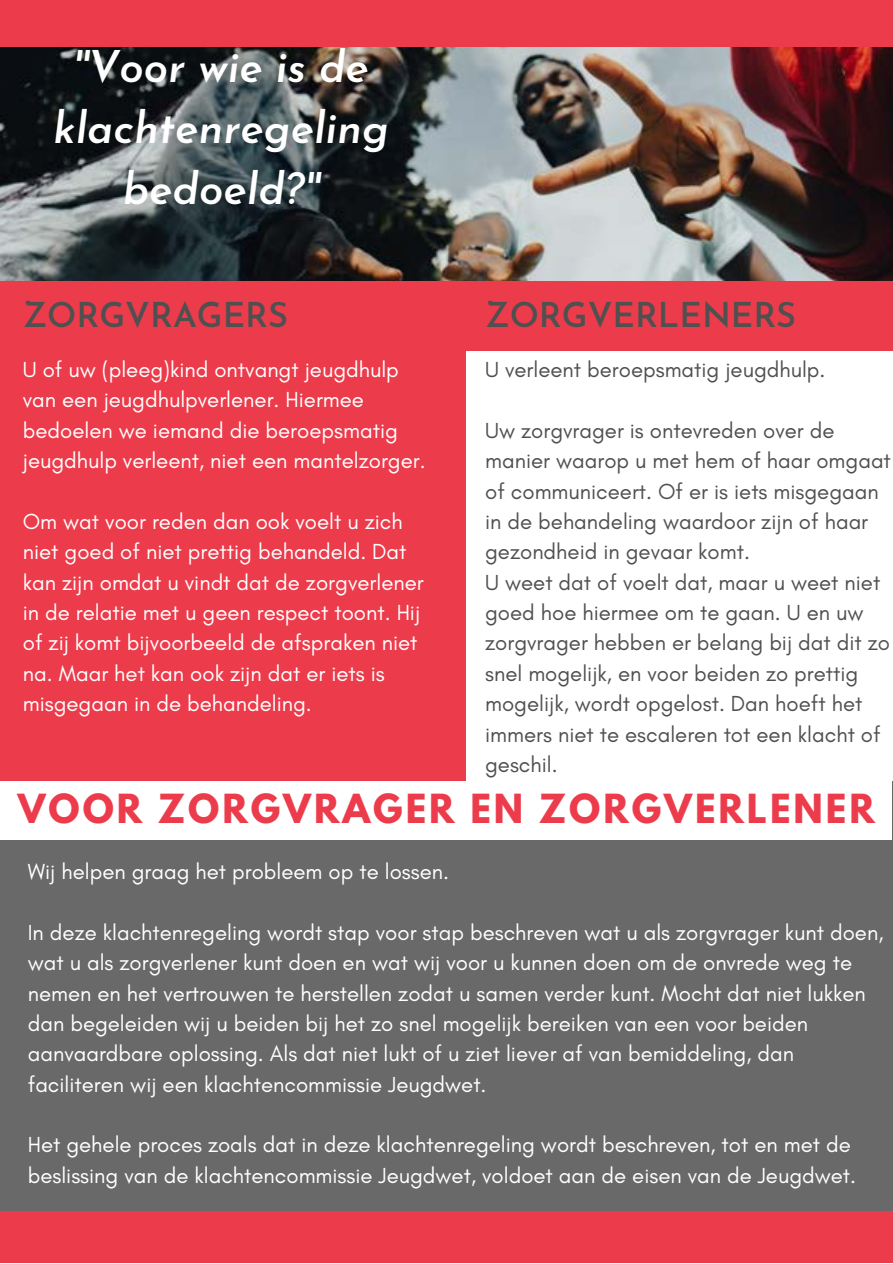
<style>
.page{position:relative;width:893px;height:1264px;background:#fff}
.page>*{position:absolute;margin:0;border:0;box-sizing:border-box;transform-origin:0 0}
.t1{font:italic 600 43.65px/60.8px "Josefin Sans";color:#fff;text-align:center}
.t2{font:700 35.55px "League Spartan";letter-spacing:.085em;color:#ec3c4c}
.t3{font:600 34.2px "Josefin Sans";color:#505050}
.t4{font:22.2px/30.3px "Glacial Indifference";color:#fff}
.t5{font:22.2px/30.3px "Glacial Indifference";color:#505050}
</style>
<div class="page">
<img style="left:0;top:46px;width:892px;height:235px">
<div style="left:0;top:0;width:892px;height:46px;background:#ec3c4c"></div>
<div style="left:0;top:281px;width:465px;height:516px;background:#ec3c4c"></div>
<div style="left:321px;top:281px;width:571px;height:70px;background:#ec3c4c"></div>
<div style="left:0;top:1210px;width:892px;height:52px;background:#ec3c4c"></div>
<div style="left:0;top:780px;width:892px;height:430px;background:#696969"></div>
<div style="left:0;top:780px;width:891px;height:59px;background:#fff"></div>
<h1 class="t1" style="left:53px;top:41px;width:337px">''Voor wie is de klachtenregeling bedoeld?''</h1>
<h3 class="t3" style="left:23px;top:301px;width:267px">ZORGVRAGERS</h3>
<p class="t4" style="left:23px;top:354px;width:404px">U of uw (pleeg)kind ontvangt jeugdhulp van een jeugdhulpverlener. Hiermee bedoelen we iemand die beroepsmatig jeugdhulp verleent, niet een mantelzorger.</p>
<p class="t4" style="left:23px;top:506px;width:402px">Om wat voor reden dan ook voelt u zich niet goed of niet prettig behandeld. Dat kan zijn omdat u vindt dat de zorgverlener in de relatie met u geen respect toont. Hij of zij komt bijvoorbeeld de afspraken niet na. Maar het kan ook zijn dat er iets is misgegaan in de behandeling.</p>
<h3 class="t3" style="left:485px;top:301px;width:312px">ZORGVERLENERS</h3>
<p class="t5" style="left:485px;top:354px;width:342px">U verleent beroepsmatig jeugdhulp.</p>
<p class="t5" style="left:485px;top:415px;width:407px">Uw zorgvrager is ontevreden over de manier waarop u met hem of haar omgaat of communiceert. Of er is iets misgegaan in de behandeling waardoor zijn of haar gezondheid in gevaar komt.<br>U weet dat of voelt dat, maar u weet niet goed hoe hiermee om te gaan. U en uw zorgvrager hebben er belang bij dat dit zo snel mogelijk, en voor beiden zo prettig mogelijk, wordt opgelost. Dan hoeft het immers niet te escaleren tot een klacht of geschil.</p>
<h2 class="t2" style="left:18px;top:790px;width:858px">VOOR ZORGVRAGER EN ZORGVERLENER</h2>
<p class="t4" style="left:28px;top:856px;width:423px">Wij helpen graag het probleem op te lossen.</p>
<p class="t4" style="left:28px;top:916px;width:857px">In deze klachtenregeling wordt stap voor stap beschreven wat u als zorgvrager kunt doen, wat u als zorgverlener kunt doen en wat wij voor u kunnen doen om de onvrede weg te nemen en het vertrouwen te herstellen zodat u samen verder kunt. Mocht dat niet lukken dan begeleiden wij u beiden bij het zo snel mogelijk bereiken van een voor beiden aanvaardbare oplossing. Als dat niet lukt of u ziet liever af van bemiddeling, dan faciliteren wij een klachtencommissie Jeugdwet.</p>
<p class="t4" style="left:28px;top:1129px;width:829px">Het gehele proces zoals dat in deze klachtenregeling wordt beschreven, tot en met de beslissing van de klachtencommissie Jeugdwet, voldoet aan de eisen van de Jeugdwet.</p>
</div>
